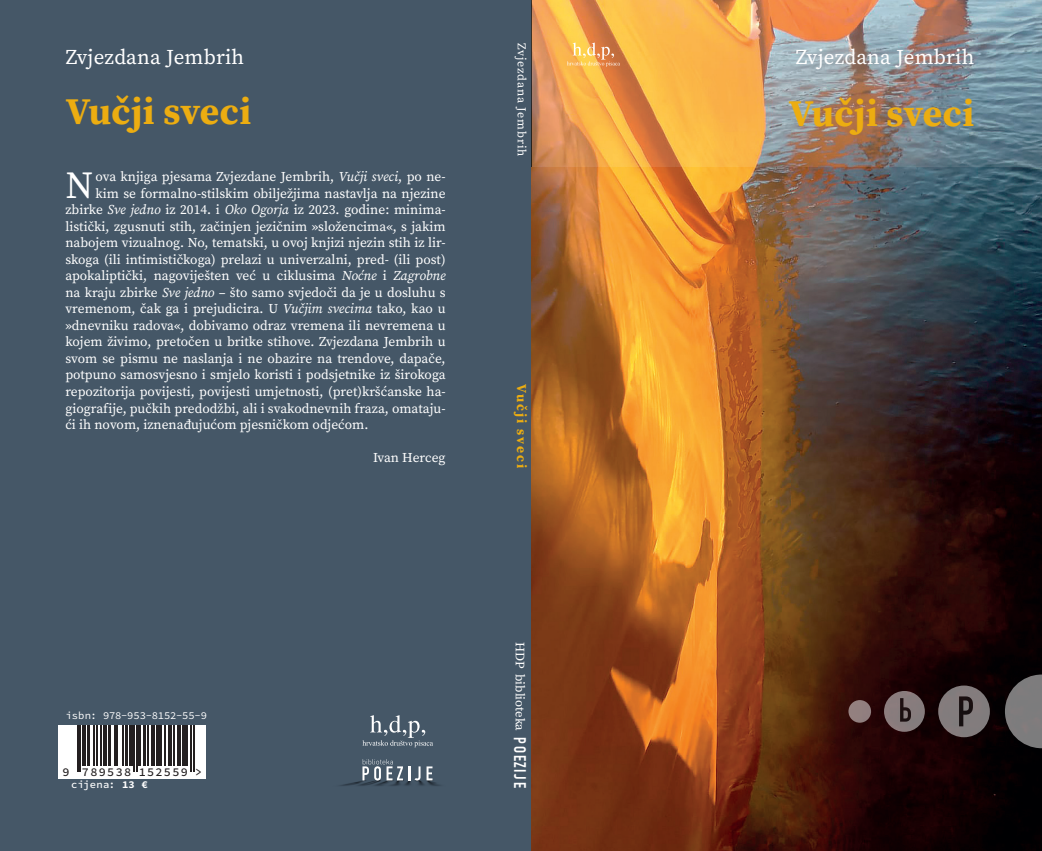
<style>
.page{position:relative;width:1042px;height:851px;background:#fff}
.page>*{position:absolute;margin:0;border:0;box-sizing:border-box;transform-origin:0 0}
.t1{font:38.1px "Source Serif Variable";color:#fff}
.t2{font:37.5px "Source Serif Variable";letter-spacing:.03em;color:#ecad11}
.t3{font:21px "Source Serif Variable";letter-spacing:.01em;color:#fff}
.t4{font:13.5px "Source Serif Variable";color:#fff}
.t5{font:13.5px "Source Serif Variable";letter-spacing:.16em;color:#ecad11}
.t6{font:12.75px "Source Serif Variable";color:#fff}
.t7{font:12px "Source Serif Variable";letter-spacing:.075em;color:#fff}
.t8{font:11.85px "Source Code Variable";letter-spacing:.11em;color:#231f20}
.t9{font:10.5px "Source Code Variable";letter-spacing:-.01em;color:#fff}
.t10{font:10.5px "Source Code Variable";letter-spacing:.025em;color:#fff}
.s1{font-style:italic}
.s2{font-family:"Din Engschrift";font-size:16.5px}
</style>
<div class="page">
<div style="left:0;top:0;width:531px;height:850px;background:#455767"></div>
<img style="left:531px;top:0;width:511px;height:167px">
<img style="left:531px;top:167px;width:511px;height:683px">
<svg style="left:567px;top:43px;width:53px;height:24px"></svg>
<div style="left:848px;top:700px;width:23px;height:22px;background:#92807f;border-radius:50%"></div>
<div style="left:884px;top:690px;width:41px;height:41px;background:#877c7d;border-radius:50%"></div>
<div style="left:938px;top:685px;width:52px;height:52px;background:#827c7d;border-radius:50%"></div>
<svg style="left:1005px;top:674px;width:37px;height:74px;background:#626162"></svg>
<svg style="left:900px;top:698px;width:11px;height:23px"></svg>
<svg style="left:959px;top:696px;width:14px;height:30px"></svg>
<svg style="left:59px;top:725px;width:147px;height:53px;background:#d1d1d1"></svg>
<hr style="left:77px;top:724px;width:1px;height:47px;background:#231f20">
<hr style="left:79px;top:724px;width:2px;height:47px;background:#231f20">
<hr style="left:82px;top:724px;width:4px;height:47px;background:#231f20">
<hr style="left:87px;top:724px;width:2px;height:47px;background:#231f20">
<hr style="left:93px;top:724px;width:1px;height:47px;background:#231f20">
<hr style="left:97px;top:724px;width:1px;height:47px;background:#231f20">
<hr style="left:100px;top:724px;width:2px;height:47px;background:#231f20">
<hr style="left:103px;top:724px;width:4px;height:47px;background:#231f20">
<hr style="left:108px;top:724px;width:2px;height:47px;background:#231f20">
<hr style="left:114px;top:724px;width:1px;height:47px;background:#231f20">
<hr style="left:116px;top:724px;width:2px;height:47px;background:#231f20">
<hr style="left:123px;top:724px;width:1px;height:47px;background:#231f20">
<hr style="left:125px;top:724px;width:3px;height:47px;background:#231f20">
<hr style="left:129px;top:724px;width:3px;height:47px;background:#231f20">
<hr style="left:134px;top:724px;width:1px;height:47px;background:#231f20">
<hr style="left:136px;top:724px;width:1px;height:47px;background:#231f20">
<hr style="left:139px;top:724px;width:2px;height:47px;background:#231f20">
<hr style="left:144px;top:724px;width:2px;height:47px;background:#231f20">
<hr style="left:147px;top:724px;width:1px;height:47px;background:#231f20">
<hr style="left:151px;top:724px;width:4px;height:47px;background:#231f20">
<hr style="left:156px;top:724px;width:2px;height:47px;background:#231f20">
<hr style="left:160px;top:724px;width:2px;height:47px;background:#231f20">
<hr style="left:165px;top:724px;width:1px;height:47px;background:#231f20">
<hr style="left:168px;top:724px;width:4px;height:47px;background:#231f20">
<hr style="left:173px;top:724px;width:1px;height:47px;background:#231f20">
<hr style="left:177px;top:724px;width:4px;height:47px;background:#231f20">
<hr style="left:182px;top:724px;width:3px;height:47px;background:#231f20">
<hr style="left:187px;top:724px;width:1px;height:47px;background:#231f20">
<hr style="left:190px;top:724px;width:2px;height:47px;background:#231f20">
<hr style="left:193px;top:724px;width:1px;height:47px;background:#231f20">
<div style="left:82px;top:766px;width:50px;height:11px;background:#fff"></div>
<div style="left:139px;top:766px;width:50px;height:11px;background:#fff"></div>
<svg style="left:362px;top:715px;width:71px;height:32px"></svg>
<img style="left:340px;top:780px;width:100px;height:6px">
<svg style="left:362px;top:759px;width:58px;height:21px"></svg>
<svg style="left:426px;top:766px;width:6px;height:14px"></svg>
<p class="t3" style="left:66px;top:43px;width:180px">Zvjezdana Jembrih</p>
<p class="t2" style="left:66px;top:87px;width:186px">Vučji sveci</p>
<p class="t1" style="left:65px;top:160px;width:30px">N</p>
<p class="t4" style="left:95px;top:168px;width:352px">ova knjiga pjesama Zvjezdane Jembrih, <span class="s1">Vučji sveci</span>, po ne-</p>
<p class="t4" style="left:95px;top:184px;width:352px">kim se formalno-stilskim obilježjima nastavlja na njezine</p>
<p class="t4" style="left:65px;top:201px;width:382px">zbirke <span class="s1">Sve jedno</span> iz 2014. i <span class="s1">Oko Ogorja</span> iz 2023. godine: minima-</p>
<p class="t4" style="left:65px;top:217px;width:382px">listički, zgusnuti stih, začinjen jezičnim »složencima«, s jakim</p>
<p class="t4" style="left:65px;top:234px;width:382px">nabojem vizualnog. No, tematski, u ovoj knjizi njezin stih iz lir-</p>
<p class="t4" style="left:65px;top:250px;width:382px">skoga (ili intimističkoga) prelazi u univerzalni, pred- (ili post)</p>
<p class="t4" style="left:65px;top:267px;width:382px">apokaliptički, nagoviješten već u ciklusima <span class="s1">Noćne</span> i <span class="s1">Zagrobne</span></p>
<p class="t4" style="left:65px;top:283px;width:382px">na kraju zbirke <span class="s1">Sve jedno</span> – što samo svjedoči da je u dosluhu s</p>
<p class="t4" style="left:65px;top:300px;width:382px">vremenom, čak ga i prejudicira. U <span class="s1">Vučjim svecima</span> tako, kao u</p>
<p class="t4" style="left:65px;top:316px;width:382px">»dnevniku radova«, dobivamo odraz vremena ili nevremena u</p>
<p class="t4" style="left:65px;top:333px;width:382px">kojem živimo, pretočen u britke stihove. Zvjezdana Jembrih u</p>
<p class="t4" style="left:65px;top:349px;width:382px">svom se pismu ne naslanja i ne obazire na trendove, dapače,</p>
<p class="t4" style="left:65px;top:366px;width:382px">potpuno samosvjesno i smjelo koristi i podsjetnike iz širokoga</p>
<p class="t4" style="left:65px;top:382px;width:382px">repozitorija povijesti, povijesti umjetnosti, (pret)kršćanske ha-</p>
<p class="t4" style="left:65px;top:399px;width:382px">giografije, pučkih predodžbi, ali i svakodnevnih fraza, omataju-</p>
<p class="t4" style="left:65px;top:415px;width:305px">ći ih novom, iznenađujućom pjesničkom odjećom.</p>
<p class="t4" style="left:373px;top:448px;width:74px">Ivan Herceg</p>
<p class="t7" style="left:530px;top:43px;width:115px;rotate:90deg">Zvjezdana Jembrih</p>
<p class="t5" style="left:530px;top:384px;width:85px;rotate:90deg">Vučji sveci</p>
<p class="t9" style="left:66px;top:708px;width:143px">isbn: 978-953-8152-55-9</p>
<p class="t8" style="left:63px;top:763px;width:141px">9 789538 152559 &gt;</p>
<p class="t10" style="left:71px;top:776px;width:78px">cijena: 13 €</p>
<p class="t6" style="left:528px;top:641px;width:147px;rotate:90deg">HDP biblioteka <span class="s2">POEZIJE</span></p>
<p class="t3" style="left:796px;top:43px;width:180px">Zvjezdana Jembrih</p>
<p class="t2" style="left:789px;top:88px;width:186px">Vučji sveci</p>
</div>
